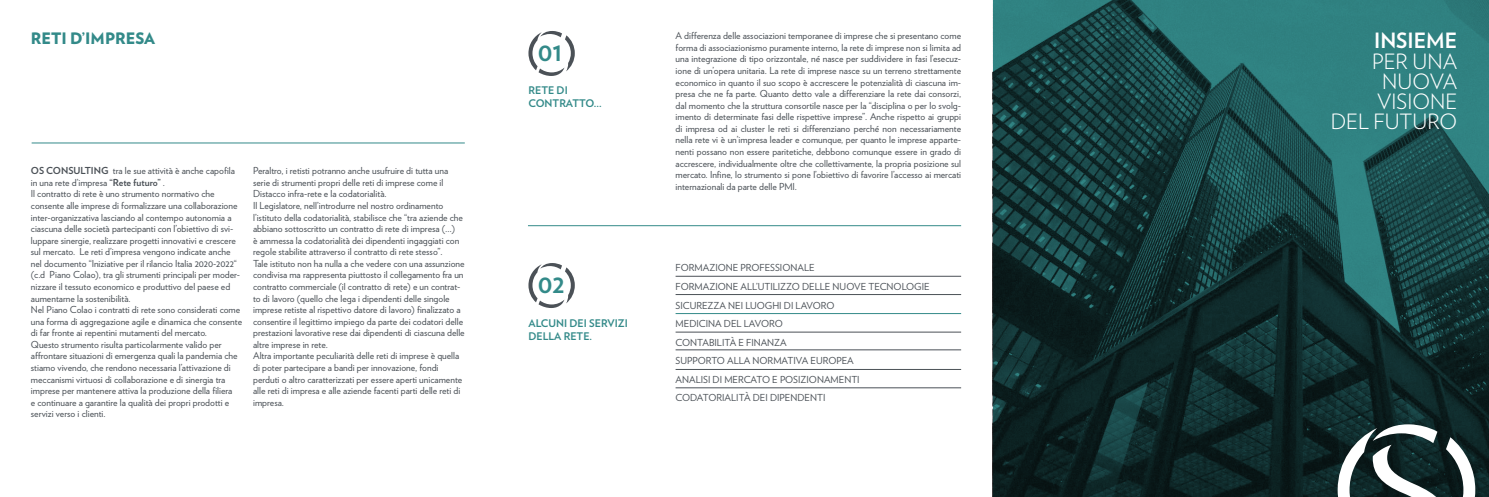
<style>
.page{position:relative;width:1489px;height:497px;background:#fff}
.page>*{position:absolute;margin:0;border:0;box-sizing:border-box;transform-origin:0 0}
.t1{font:700 26.25px "Verlag";color:#338a89}
.t2{font:300 21px/20.1px "Verlag";color:#fff;text-align:right}
.t3{font:700 21px "Verlag";color:#fff}
.t4{font:900 15.75px "Verlag";color:#338a89}
.t5{font:700 10.5px/12.6px "Verlag";color:#338a89}
.t6{font:9.62px/11.5px "Verlag";color:#4b5157}
.s1{font-weight:700}
</style>
<div class="page">
<img style="left:992px;top:0;width:496px;height:496px">
<hr style="left:32px;top:142px;width:433px;height:1px;background:#338a89">
<hr style="left:528px;top:225px;width:433px;height:1px;background:#338a89">
<hr style="left:675px;top:276px;width:286px;height:1px;background:#4b5157">
<hr style="left:675px;top:294px;width:286px;height:1px;background:#4b5157">
<hr style="left:675px;top:313px;width:286px;height:1px;background:#338a89">
<hr style="left:675px;top:331px;width:286px;height:1px;background:#4b5157">
<hr style="left:675px;top:349px;width:286px;height:1px;background:#4b5157">
<hr style="left:675px;top:369px;width:286px;height:1px;background:#4b5157">
<hr style="left:675px;top:387px;width:286px;height:1px;background:#4b5157">
<svg style="left:528px;top:31px;width:47px;height:45px"></svg>
<svg style="left:528px;top:263px;width:47px;height:44px"></svg>
<svg style="left:1337px;top:424px;width:138px;height:72px"></svg>
<h3 class="t4" style="left:31px;top:25px;width:126px">RETI D’IMPRESA</h3>
<p class="t6" style="left:31px;top:164px;width:213px"><span class="s1">OS CONSULTING</span> tra le sue attività è anche capofila in una rete d’impresa <span class="s1">“Rete futuro”</span> .<br>Il contratto di rete è uno strumento normativo che consente alle imprese di formalizzare una collaborazione inter-organizzativa lasciando al contempo autonomia a ciascuna delle società partecipanti con l’obiettivo di svi&shy;luppare sinergie, realizzare progetti innovativi e crescere sul mercato. Le reti d’impresa vengono indicate anche nel documento “Iniziative per il rilancio Italia 2020-2022“ (c.d Piano Colao), tra gli strumenti principali per moder&shy;nizzare il tessuto economico e produttivo del paese ed aumentarne la sostenibilità.<br>Nel Piano Colao i contratti di rete sono considerati come una forma di aggregazione agile e dinamica che consente di far fronte ai repentini mutamenti del mercato.<br>Questo strumento risulta particolarmente valido per affrontare situazioni di emergenza quali la pandemia che stiamo vivendo, che rendono necessaria l’attivazione di meccanismi virtuosi di collaborazione e di sinergia tra imprese per mantenere attiva la produzione della filiera<br>e continuare a garantire la qualità dei propri prodotti e servizi verso i clienti.</p>
<p class="t6" style="left:253px;top:164px;width:213px">Peraltro, i retisti potranno anche usufruire di tutta una serie di strumenti propri delle reti di imprese come il Distacco infra-rete e la codatorialità.<br>Il Legislatore, nell’introdurre nel nostro ordinamento l’istituto della codatorialità, stabilisce che “tra aziende che abbiano sottoscritto un contratto di rete di impresa (…)<br>è ammessa la codatorialità dei dipendenti ingaggiati con regole stabilite attraverso il contratto di rete stesso”.<br>Tale istituto non ha nulla a che vedere con una assunzione condivisa ma rappresenta piuttosto il collegamento fra un contratto commerciale (il contratto di rete) e un contrat&shy;to di lavoro (quello che lega i dipendenti delle singole imprese retiste al rispettivo datore di lavoro) finalizzato a consentire il legittimo impiego da parte dei codatori delle prestazioni lavorative rese dai dipendenti di ciascuna delle altre imprese in rete.<br>Altra importante peculiarità delle reti di imprese è quella di poter partecipare a bandi per innovazione, fondi perduti o altro caratterizzati per essere aperti unicamente alle reti di impresa e alle aziende facenti parti delle reti di impresa.</p>
<h1 class="t1" style="left:537px;top:31px;width:26px">01</h1>
<p class="t5" style="left:528px;top:83px;width:75px">RETE DI<br>CONTRATTO...</p>
<h1 class="t1" style="left:537px;top:262px;width:28px">02</h1>
<p class="t5" style="left:528px;top:316px;width:101px">ALCUNI DEI SERVIZI<br>DELLA RETE.</p>
<p class="t6" style="left:675px;top:29px;width:287px;text-align:justify">A differenza delle associazioni temporanee di imprese che si presentano come forma di associazionismo puramente interno, la rete di imprese non si limita ad una integrazione di tipo orizzontale, né nasce per suddividere in fasi l’esecuz&shy;ione di un’opera unitaria. La rete di imprese nasce su un terreno strettamente economico in quanto il suo scopo è accrescere le potenzialità di ciascuna im&shy;presa che ne fa parte. Quanto detto vale a differenziare la rete dai consorzi, dal momento che la struttura consortile nasce per la “disciplina o per lo svolg&shy;imento di determinate fasi delle rispettive imprese”. Anche rispetto ai gruppi di impresa od ai cluster le reti si differenziano perché non necessariamente nella rete vi è un’impresa leader e comunque, per quanto le imprese apparte&shy;nenti possano non essere paritetiche, debbono comunque essere in grado di accrescere, individualmente oltre che collettivamente, la propria posizione sul mercato. Infine, lo strumento si pone l’obiettivo di favorire l’accesso ai mercati internazionali da parte delle PMI.</p>
<p class="t6" style="left:675px;top:258px;width:255px;line-height:18.6px">FORMAZIONE PROFESSIONALE<br>FORMAZIONE ALL’UTILIZZO DELLE NUOVE TECNOLOGIE<br>SICUREZZA NEI LUOGHI DI LAVORO<br>MEDICINA DEL LAVORO<br>CONTABILITÀ E FINANZA<br>SUPPORTO ALLA NORMATIVA EUROPEA<br>ANALISI DI MERCATO E POSIZIONAMENTI<br>CODATORIALITÀ DEI DIPENDENTI</p>
<h2 class="t3" style="left:1373px;top:24px;width:85px">INSIEME</h2>
<h2 class="t2" style="left:1330px;top:50px;width:128px">PER UNA<br>NUOVA<br>VISIONE<br>DEL FUTURO</h2>
</div>
